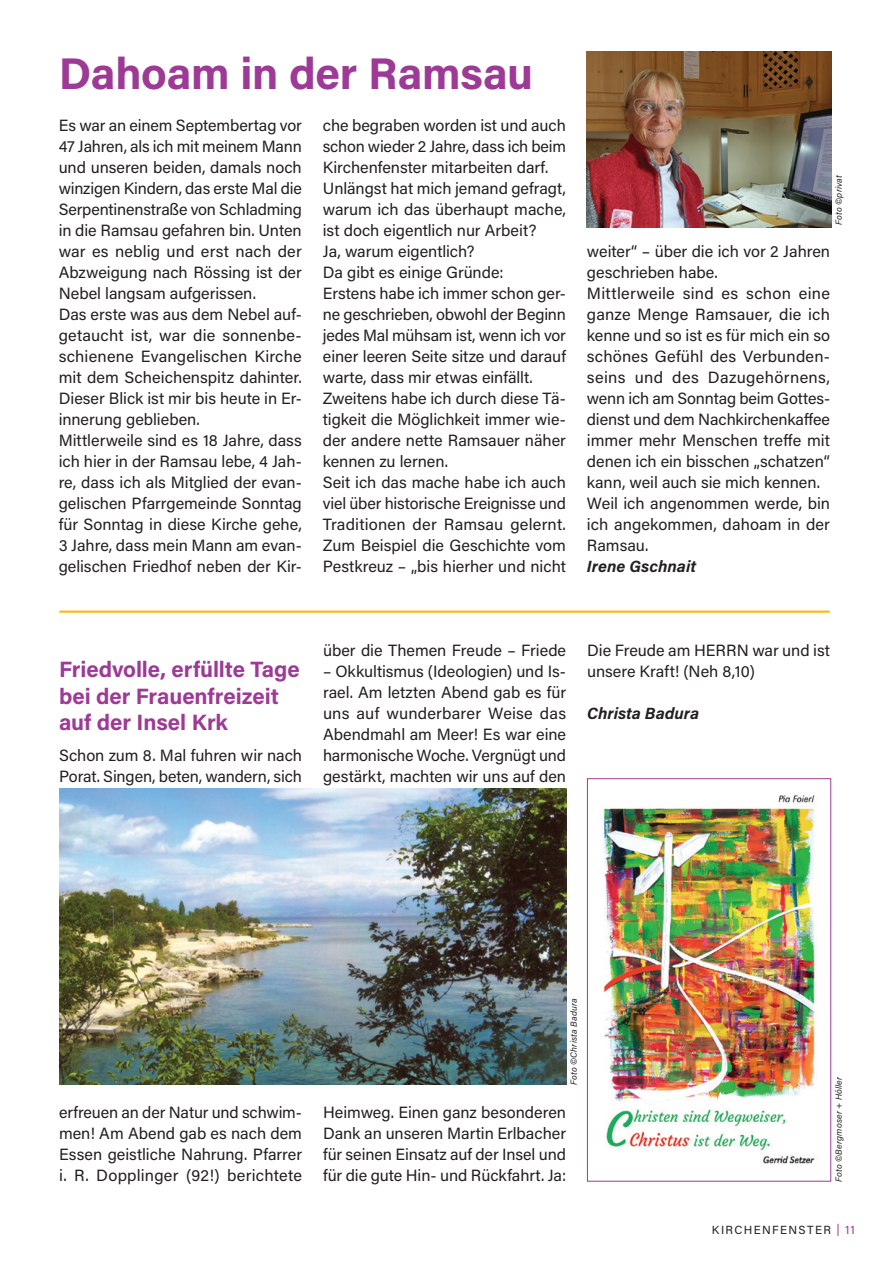
<style>
.page{position:relative;width:893px;height:1263px;background:#fff}
.page>*{position:absolute;margin:0;border:0;box-sizing:border-box;transform-origin:0 0}
.HL_1{font:700 44.4px "Acumin Pro";letter-spacing:-.01em;color:#9d3a95}
.HL_3{font:700 22.2px/26.5px "Acumin Pro";letter-spacing:-.005em;color:#9d3a95}
.Fließtext{font:16.2px/21px "Acumin Pro";letter-spacing:-.005em;color:#231f20;text-align:justify}
.Fließtext-2{font:italic 700 16.2px "Acumin Pro";letter-spacing:.005em;color:#231f20}
.t1{font:11.7px "Acumin Pro";letter-spacing:.115em;color:#231f20}
.Foto_Credits{font:italic 8.85px "Acumin Pro";letter-spacing:.02em;color:#231f20}
.s1{color:#9d3a95}
</style>
<div class="page">
<hr style="left:60px;top:610px;width:769px;height:3px;background:#fcba17">
<img style="left:59px;top:788px;width:507px;height:297px">
<img style="left:603px;top:795px;width:212px;height:369px">
<div style="left:587px;top:778px;width:244px;height:403px;border:1px solid #9d3a95"></div>
<img style="left:587px;top:51px;width:244px;height:176px">
<p class="HL_1" style="left:59px;top:42px;width:476px">Dahoam in der Ramsau</p>
<p class="Fließtext" style="left:59px;top:114px;width:245px">Es war an einem Septembertag vor 47 Jahren, als ich mit meinem Mann und unseren beiden, damals noch winzigen Kindern, das erste Mal die Serpentinenstraße von Schladming in die Ramsau gefahren bin. Unten war es neblig und erst nach der Abzweigung nach Rössing ist der Nebel langsam aufgerissen.</p>
<p class="Fließtext" style="left:59px;top:303px;width:245px">Das erste was aus dem N ebel auf&shy;getaucht ist, war die sonnenbe&shy;schienene Evangelischen Kirche mit dem Scheichenspitz dahinter.<br>Dieser Blick ist mir bis heute in Er&shy;innerung geblieben.</p>
<p class="Fließtext" style="left:59px;top:429px;width:245px">Mittlerweile sind es 18 Jahre, dass ich hier in der Ramsau lebe, 4 Jah&shy;re, dass ich als Mitglied der evan&shy;gelischen Pfarrgemeinde Sonntag für Sonntag in diese Kirche gehe, 3 Jahre, dass mein Mann am evan&shy;gelischen Friedhof neben der Kir-</p>
<p class="Fließtext" style="left:323px;top:114px;width:245px">che begraben worden ist und auch schon wieder 2 Jahre, dass ich beim Kirchenfenster mitarbeiten darf.</p>
<p class="Fließtext" style="left:323px;top:177px;width:245px">Unlängst hat mich jemand gefragt, warum ich das überhaupt mache, ist doch eigentlich nur Arbeit?</p>
<p class="Fließtext" style="left:323px;top:240px;width:153px">Ja, warum eigentlich?</p>
<p class="Fließtext" style="left:323px;top:261px;width:182px">Da gibt es einige Gründe:</p>
<p class="Fließtext" style="left:323px;top:282px;width:245px">Erstens habe ich immer schon ger&shy;ne geschrieben, obwohl der Beginn jedes Mal mühsam ist, wenn ich vor einer leeren Seite sitze und darauf warte, dass mir etwas einfällt.</p>
<p class="Fließtext" style="left:323px;top:387px;width:245px">Zweitens habe ich durch diese Tä&shy;tigkeit die Möglichkeit immer wie&shy;der andere nette Ramsauer näher kennen zu lernen.</p>
<p class="Fließtext" style="left:323px;top:471px;width:245px">Seit ich das mache habe ich auch viel über historische Ereignisse und Traditionen der Ramsau gelernt.<br>Zum Beispiel die Geschichte vom Pestkreuz – „bis hierher und nicht</p>
<p class="Foto_Credits" style="left:833px;top:225px;width:51px;rotate:-90deg">Foto ©privat</p>
<p class="Fließtext" style="left:587px;top:240px;width:245px">weiter“ – über die ich vor 2 Jahren geschrieben habe.</p>
<p class="Fließtext" style="left:587px;top:282px;width:245px">Mittlerweile sind es schon eine ganze Menge Ramsauer, die ich kenne und so ist es für mich ein so schönes Gefühl des Verbunden&shy;seins und des Dazugehörnens, wenn ich am Sonntag beim Gottes&shy;dienst und dem Nachkirchenkaffee immer mehr Menschen treffe mit denen ich ein bisschen „schatzen“ kann, weil auch sie mich kennen.</p>
<p class="Fließtext" style="left:587px;top:492px;width:245px">Weil ich angenommen werde, bin ich angekommen, dahoam in der Ramsau.</p>
<p class="Fließtext-2" style="left:587px;top:555px;width:111px">Irene Gschnait</p>
<p class="HL_3" style="left:59px;top:655px;width:242px">Friedvolle, erfüllte Tage bei der Frauenfreizeit auf der Insel Krk</p>
<p class="Fließtext" style="left:59px;top:744px;width:245px">Schon zum 8. Mal fuhren wir nach<br>Porat. Singen, beten, wandern, sich</p>
<p class="Fließtext" style="left:323px;top:639px;width:245px">über die Themen Freude – Friede</p>
<p class="Fließtext" style="left:323px;top:660px;width:245px">– Okkultismus (Ideologien) und Is&shy;rael. Am letzten Abend gab es für uns auf wunderbarer Weise das Abendmahl am Meer! Es war eine harmonische Woche. Vergnügt und gestärkt, machten wir uns auf den</p>
<p class="Fließtext" style="left:587px;top:639px;width:244px;text-indent:165px">war und ist unsere Kraft! (N eh 8,10)</p>
<p class="Fließtext-2" style="left:587px;top:702px;width:114px">Christa Badura</p>
<p class="Fließtext" style="left:587px;top:639px;width:119px">Die Freude am HERRN</p>
<p class="Fließtext" style="left:59px;top:1101px;width:245px">erfreuen an der Natur und schwim&shy;men! Am Abend gab es nach dem Essen geistliche Nahrung. Pfarrer i. R . Dopplinger (92!) berichtete</p>
<p class="Foto_Credits" style="left:568px;top:1085px;width:88px;rotate:-90deg">Foto ©Christa Badura</p>
<p class="Fließtext" style="left:323px;top:1101px;width:245px">Heimweg. Einen ganz besonderen Dank an unseren Martin Erlbacher für seinen Einsatz auf der Insel und für die gute H in- und Rückfahrt. Ja:</p>
<p class="Foto_Credits" style="left:833px;top:1181px;width:106px;rotate:-90deg">Foto ©Bergmoser + Höller</p>
<p class="t1" style="left:712px;top:1222px;width:145px">Ki rchenfenster <span class="s1">| 11</span></p>
</div>
